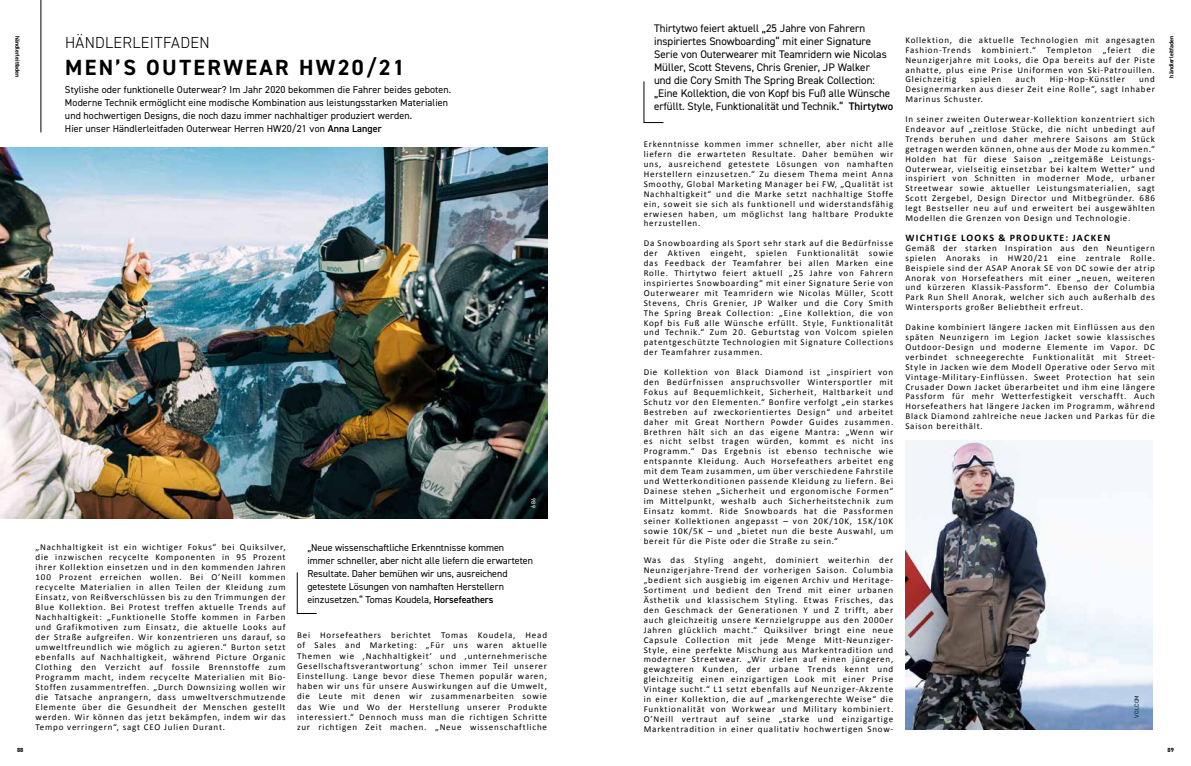
<style>
.page{position:relative;width:1191px;height:766px;background:#fff}
.page>*{position:absolute;margin:0;border:0;box-sizing:border-box;transform-origin:0 0}
.t1{font:700 22px "DIN2014";letter-spacing:.11em;color:#000}
.t2{font:300 16px "DIN2014";letter-spacing:.02em;color:#000}
.t3{font:11px/13px "DIN2014";color:#000}
.t4{font:10px/13px "DIN2014";letter-spacing:.01em;color:#000}
.t5{font:700 10px "Calibri";letter-spacing:.13em;color:#000}
.t6{font:9px/9.9px "Calibri";letter-spacing:.09em;color:#000;text-align:justify}
.t7{font:700 6px "DIN2014";color:#000}
.t8{font:6px "DIN2014";letter-spacing:.03em;color:#001e39}
.t9{font:6px "DIN2014";color:#fff}
.s1{font-weight:600}
</style>
<div class="page">
<img style="left:0;top:147px;width:547px;height:371px">
<hr style="left:40px;top:0;width:1px;height:132px;background:#000">
<svg style="left:297px;top:572px;width:1px;height:41px"></svg>
<svg style="left:643px;top:81px;width:21px;height:42px"></svg>
<img style="left:905px;top:440px;width:247px;height:289px">
<p class="t3" style="left:654px;top:21px;width:241px">Thirtytwo feiert aktuell „25 Jahre von Fahrern inspiriertes Snowboarding“ mit einer Signature Serie von Outerwearer mit Teamridern wie Nicolas Müller, Scott Stevens, Chris Grenier, JP Walker<br>und die Cory Smith The Spring Break Collection: „Eine Kollektion, die von Kopf bis Fuß alle Wünsche erfüllt. Style, Funktionalität und Technik.“ <span class="s1">Thirtytwo</span></p>
<h2 class="t2" style="left:65px;top:33px;width:146px">HÄNDLERLEITFADEN</h2>
<h1 class="t1" style="left:65px;top:53px;width:341px">MEN’S OUTERWEAR HW20/21</h1>
<p class="t4" style="left:65px;top:83px;width:388px">Stylishe oder funktionelle Outerwear? Im Jahr 2020 bekommen die Fahrer beides geboten.<br>Moderne Technik ermöglicht eine modische Kombination aus leistungsstarken Materialien und hochwertigen Designs, die noch dazu immer nachhaltiger produziert werden.<br>Hier unser Händlerleitfaden Outerwear Herren HW20/21 von <span class="s1">Anna Langer</span></p>
<p class="t7" style="left:22px;top:36px;width:43px;rotate:90deg">händlerleitfaden</p>
<p class="t7" style="left:1167px;top:77px;width:43px;rotate:-90deg">händlerleitfaden</p>
<p class="t6" style="left:905px;top:35px;width:251px">Kollektion, die aktuelle Technologien mit angesagten Fashion-Trends kombiniert.“ Templeton „feiert die Neunzigerjahre mit Looks, die Opa bereits auf der Piste anhatte, plus eine Prise Uniformen von Ski-Patrouillen.<br>Gleichzeitig</p>
<p class="t6" style="left:970px;top:74px;width:32px">spielen</p>
<p class="t6" style="left:1015px;top:74px;width:21px">auch</p>
<p class="t6" style="left:1049px;top:74px;width:77px">Hip-Hop-Künstler</p>
<p class="t6" style="left:905px;top:74px;width:251px;text-indent:234px">und Designermarken aus dieser Zeit eine Rolle“, sagt Inhaber Marinus Schuster.</p>
<p class="t6" style="left:905px;top:114px;width:251px">In seiner zweiten Outerwear-Kollektion konzentriert sich Endeavor auf „zeitlose Stücke, die nicht unbedingt auf Trends beruhen und daher mehrere Saisons am Stück getragen werden können, ohne aus der Mode zu kommen.“ Holden hat für diese Saison „zeitgemäße Leistungs-Outerwear, vielseitig einsetzbar bei kaltem Wetter“ und inspiriert von Schnitten in moderner Mode, urbaner Streetwear sowie aktueller Leistungsmaterialien, sagt Scott Zergebel, Design Director und Mitbegründer. 686 legt Bestseller neu auf und erweitert bei ausgewählten Modellen die Grenzen von Design und Technologie.</p>
<p class="t5" style="left:905px;top:230px;width:206px">WICHTIGE LOOKS &amp; PRODUKTE: JACKEN</p>
<p class="t6" style="left:905px;top:242px;width:251px">Gemäß der starken Inspiration aus den Neuntigern spielen Anoraks in HW20/21 eine zentrale Rolle.<br>Beispiele sind der ASAP Anorak SE von DC sowie der atrip Anorak von Horsefeathers mit einer „neuen, weiteren und kürzeren Klassik-Passform“. Ebenso der Columbia Park Run Shell Anorak, welcher sich auch außerhalb des Wintersports großer Beliebtheit erfreut.</p>
<p class="t6" style="left:905px;top:322px;width:251px">Dakine kombiniert längere Jacken mit Einflüssen aus den späten Neunzigern im Legion Jacket sowie klassisches Outdoor-Design und moderne Elemente im Vapor. DC verbindet schneegerechte Funktionalität mit Street-Style in Jacken wie dem Modell Operative oder Servo mit Vintage-Military-Einflüssen. Sweet Protection hat sein Crusader Down Jacket überarbeitet und ihm eine längere Passform für mehr Wetterfestigkeit verschafft. Auch Horsefeathers hat längere Jacken im Programm, während Black Diamond zahlreiche neue Jacken und Parkas für die Saison bereithält.</p>
<p class="t6" style="left:643px;top:139px;width:251px">Erkenntnisse kommen immer schneller, aber nicht alle liefern die erwarteten Resultate. Daher bemühen wir uns, ausreichend getestete Lösungen von namhaften Herstellern einzusetzen.“ Zu diesem Thema meint Anna Smoothy, Global Marketing Manager bei FW, „Qualität ist Nachhaltigkeit“ und die Marke setzt nachhaltige Stoffe ein, soweit sie sich als funktionell und widerstandsfähig erwiesen haben, um möglichst lang haltbare Produkte herzustellen.</p>
<p class="t6" style="left:643px;top:238px;width:251px">Da Snowboarding als Sport sehr stark auf die Bedürfnisse der Aktiven eingeht, spielen Funktionalität sowie das Feedback der Teamfahrer bei allen Marken eine Rolle. Thirtytwo feiert aktuell „25 Jahre von Fahrern inspiriertes Snowboarding“ mit einer Signature Serie von Outerwearer mit Teamridern wie Nicolas Müller, Scott Stevens, Chris Grenier, JP Walker und die Cory Smith The Spring Break Collection: „Eine Kollektion, die von Kopf bis Fuß alle Wünsche erfüllt. Style, Funktionalität und Technik.“ Zum 20. Geburtstag von Volcom spielen patentgeschützte Technologien mit Signature Collections der Teamfahrer zusammen.</p>
<p class="t6" style="left:643px;top:367px;width:251px">Die Kollektion von Black Diamond ist „inspiriert von den Bedürfnissen anspruchsvoller Wintersportler mit Fokus auf Bequemlichkeit, Sicherheit, Haltbarkeit und Schutz vor den Elementen.“ Bonfire verfolgt „ein starkes Bestreben auf zweckorientiertes Design“ und arbeitet daher mit Great Northern Powder Guides zusammen.<br>Brethren hält sich an das eigene Mantra: „Wenn wir es nicht selbst tragen würden, kommt es nicht ins Programm.“ Das Ergebnis ist ebenso technische wie entspannte Kleidung. Auch Horsefeathers arbeitet eng mit dem Team zusammen, um über verschiedene Fahrstile und Wetterkonditionen passende Kleidung zu liefern. Bei Dainese stehen „Sicherheit und ergonomische Formen“ im Mittelpunkt, weshalb auch Sicherheitstechnik zum Einsatz kommt. Ride Snowboards hat die Passformen seiner Kollektionen angepasst – von 20K/10K, 15K/10K sowie 10K/5K – und „bietet nun die beste Auswahl, um bereit für die Piste oder die Straße zu sein.“</p>
<p class="t6" style="left:643px;top:555px;width:251px">Was das Styling angeht, dominiert weiterhin der Neunzigerjahre-Trend der vorherigen Saison. Columbia „bedient sich ausgiebig im eigenen Archiv und Heritage-Sortiment und bedient den Trend mit einer urbanen Ästhetik und klassischem Styling. Etwas Frisches, das den Geschmack der Generationen Y und Z trifft, aber auch gleichzeitig unsere Kernzielgruppe aus den 2000er Jahren glücklich macht.“ Quiksilver bringt eine neue Capsule Collection mit jede Menge Mitt-Neunziger-Style, eine perfekte Mischung aus Markentradition und moderner Streetwear. „Wir zielen auf einen jüngeren, gewagteren Kunden, der urbane Trends kennt und gleichzeitig einen einzigartigen Look mit einer Prise Vintage sucht.“ L1 setzt ebenfalls auf Neunziger-Akzente in einer Kollektion, die auf „markengerechte Weise“ die Funktionalität von Workwear und Military kombiniert.<br>O’Neill vertraut auf seine „starke und einzigartige Markentradition in einer qualitativ hochwertigen Snow-</p>
<p class="t9" style="left:530px;top:507px;width:11px;rotate:-90deg">686</p>
<p class="t4" style="left:307px;top:540px;width:227px">„Neue wissenschaftliche Erkenntnisse kommen immer schneller, aber nicht alle liefern die erwarteten Resultate. Daher bemühen wir uns, ausreichend getestete Lösungen von namhaften Herstellern einzusetzen.“ Tomas Koudela, <span class="s1">Horsefeathers</span></p>
<p class="t6" style="left:36px;top:541px;width:251px">„Nachhaltigkeit ist ein wichtiger Fokus“ bei Quiksilver, die inzwischen recycelte Komponenten in 95 Prozent ihrer Kollektion einsetzen und in den kommenden Jahren 100 Prozent erreichen wollen. Bei O’Neill kommen recycelte Materialien in allen Teilen der Kleidung zum Einsatz, von Reißverschlüssen bis zu den Trimmungen der Blue Kollektion. Bei Protest treffen aktuelle Trends auf Nachhaltigkeit: „Funktionelle Stoffe kommen in Farben und Grafikmotiven zum Einsatz, die aktuelle Looks auf der Straße aufgreifen. Wir konzentrieren uns darauf, so umweltfreundlich wie möglich zu agieren.“ Burton setzt ebenfalls auf Nachhaltigkeit, während Picture Organic Clothing den Verzicht auf fossile Brennstoffe zum Programm macht, indem recycelte Materialien mit Bio-Stoffen zusammentreffen. „Durch Downsizing wollen wir die Tatsache anprangern, dass umweltverschmutzende Elemente über die Gesundheit der Menschen gestellt werden. Wir können das jetzt bekämpfen, indem wir das Tempo verringern“, sagt CEO Julien Durant.</p>
<p class="t6" style="left:297px;top:629px;width:251px;line-height:10.2px">Bei Horsefeathers berichtet Tomas Koudela, Head of Sales and Marketing: „Für uns waren aktuelle Themen wie ‚Nachhaltigkeit‘ und ‚unternehmerische Gesellschaftsverantwortung‘ schon immer Teil unserer Einstellung. Lange bevor diese Themen populär waren, haben wir uns für unsere Auswirkungen auf die Umwelt, die Leute mit denen wir zusammenarbeiten sowie das Wie und Wo der Herstellung unserer Produkte interessiert.“ Dennoch muss man die richtigen Schritte zur richtigen Zeit machen. „Neue wissenschaftliche</p>
<p class="t8" style="left:1133px;top:717px;width:24px;rotate:-90deg">VOLCOM</p>
<p class="t7" style="left:17px;top:745px;width:8px">88</p>
<p class="t7" style="left:1167px;top:745px;width:8px">89</p>
</div>
